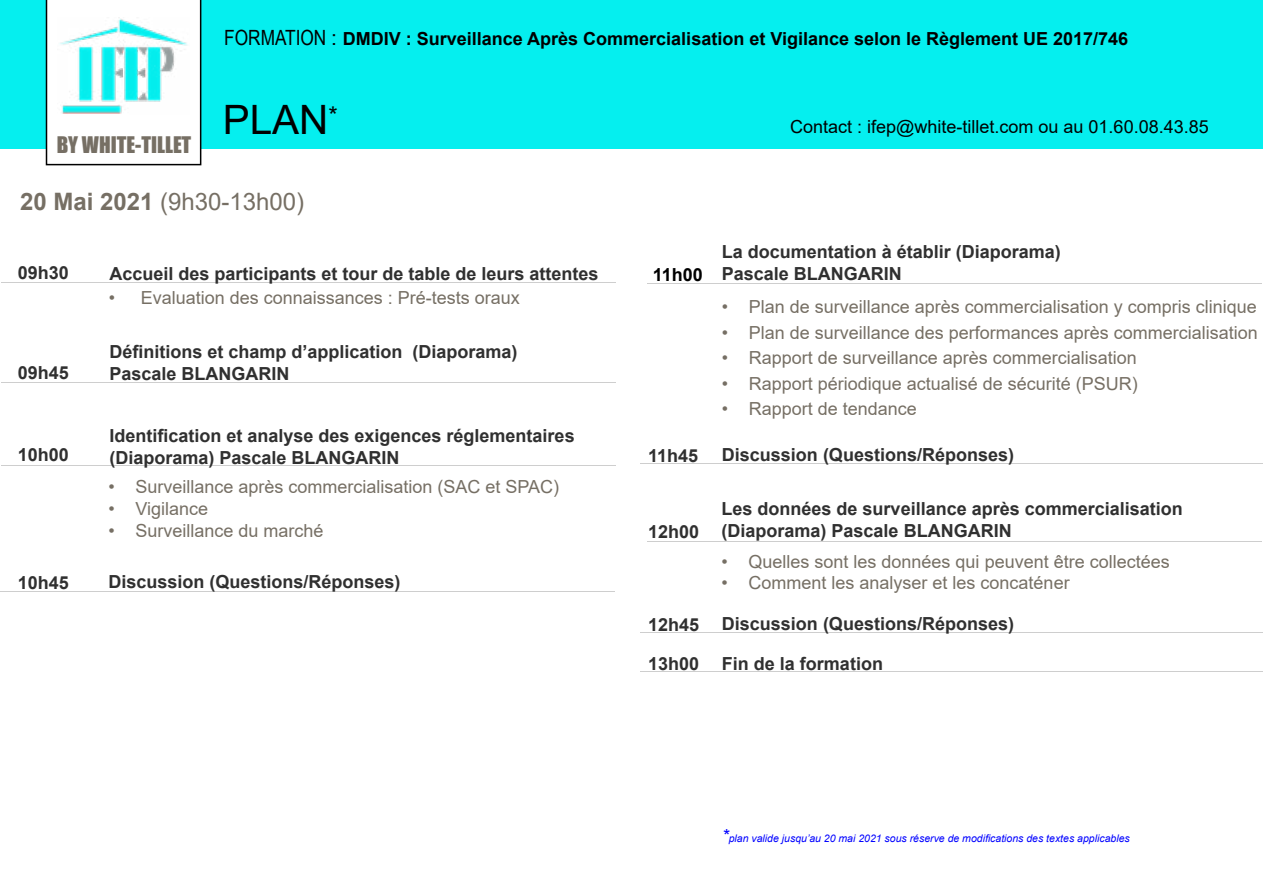
<style>
.page{position:relative;width:1263px;height:893px;background:#fff}
.page>*{position:absolute;margin:0;border:0;box-sizing:border-box;transform-origin:0 0}
.t1{font:40.5px "Arial";color:#000}
.t2{font:24px "Arial";color:#766f64}
.t3{font:21px "Impact";color:#766f64}
.t4{font:700 18px/21.6px "Arial";color:#303030}
.t5{font:18px "Arial";color:#766f64}
.t6{font:700 18px "Arial";color:#000}
.t7{font:18px "Arial";color:#000}
.t8{font:italic 10.5px "Arial";color:#00f}
.s1{font-family:"Arial Narrow";font-weight:400;font-size:21px}
.s2{font-weight:400;font-size:21px}
.s3{font-weight:700}
.s4{font-size:18px}
</style>
<div class="page">
<div style="left:0;top:0;width:1263px;height:149px;background:#05efef"></div>
<svg style="left:46px;top:0;width:155px;height:165px"></svg>
<hr style="left:1px;top:282px;width:615px;height:1px;background:#cecece">
<hr style="left:1px;top:465px;width:615px;height:1px;background:#cecece">
<hr style="left:0;top:591px;width:615px;height:1px;background:#cecece">
<hr style="left:647px;top:541px;width:615px;height:1px;background:#cecece">
<hr style="left:1px;top:382px;width:615px;height:1px;background:#cecece">
<hr style="left:640px;top:632px;width:623px;height:1px;background:#cecece">
<hr style="left:640px;top:671px;width:623px;height:1px;background:#cecece">
<hr style="left:647px;top:283px;width:615px;height:1px;background:#cecece">
<hr style="left:640px;top:463px;width:623px;height:1px;background:#cecece">
<p class="t3" style="left:57px;top:128px;width:136px">BY WHITE-TILLET</p>
<p class="t6" style="left:224px;top:26px;width:905px"><span class="s1">FORMATION</span> <span class="s2">:</span> DMDIV : Surveillance Après Commercialisation et Vigilance selon le Règlement UE 2017/746</p>
<h1 class="t1" style="left:223px;top:92px;width:117px">PLAN<sup>*</sup></h1>
<p class="t7" style="left:790px;top:114px;width:420px">Contact : ifep@white-tillet.com ou au 01.60.08.43.85</p>
<h2 class="t2" style="left:20px;top:185px;width:286px"><span class="s3">20 Mai 2021</span> (9h30-13h00)</h2>
<p class="t4" style="left:18px;top:262px;width:53px">09h30</p>
<p class="t4" style="left:109px;top:263px;width:491px">Accueil des participants et tour de table de leurs attentes</p>
<p class="t4" style="left:18px;top:362px;width:53px">09h45</p>
<p class="t4" style="left:18px;top:444px;width:53px">10h00</p>
<p class="t4" style="left:18px;top:572px;width:53px">10h45</p>
<p class="t5" style="left:109px;top:285px;width:413px">• Evaluation des connaissances : Pré-tests oraux</p>
<p class="t4" style="left:109px;top:341px;width:410px">Définitions et champ d’application (Diaporama)<br>Pascale BLANGARIN</p>
<p class="t4" style="left:109px;top:425px;width:467px">Identification et analyse des exigences réglementaires (Diaporama) Pascale BLANGARIN</p>
<p class="t5" style="left:108px;top:475px;width:452px">• Surveillance après commercialisation (SAC et SPAC)</p>
<p class="t5" style="left:108px;top:496px;width:101px">• Vigilance</p>
<p class="t5" style="left:108px;top:518px;width:217px">• Surveillance du marché</p>
<p class="t4" style="left:108px;top:571px;width:294px">Discussion (Questions/Réponses)</p>
<p class="t6" style="left:653px;top:262px;width:52px">11h00</p>
<p class="t4" style="left:722px;top:242px;width:341px">La documentation à établir (Diaporama)<br>Pascale BLANGARIN</p>
<p class="t5" style="left:722px;top:294px;width:537px">• Plan de surveillance après commercialisation y compris clinique</p>
<p class="t5" style="left:722px;top:320px;width:538px">• Plan de surveillance des performances après commercialisation</p>
<p class="t5" style="left:722px;top:346px;width:417px">• Rapport de surveillance après commercialisation</p>
<p class="t5" style="left:722px;top:371px;width:418px">• Rapport périodique actualisé de sécurité (PSUR)</p>
<p class="t5" style="left:722px;top:397px;width:197px">• Rapport de tendance</p>
<p class="t4" style="left:648px;top:445px;width:52px">11h45</p>
<p class="t4" style="left:722px;top:444px;width:294px">Discussion (Questions/Réponses)</p>
<p class="t4" style="left:648px;top:521px;width:53px">12h00</p>
<p class="t4" style="left:721px;top:498px;width:463px">Les données de surveillance après commercialisation (Diaporama) Pascale BLANGARIN</p>
<p class="t5" style="left:721px;top:549px;width:450px">• Quelles sont les données qui peuvent être collectées</p>
<p class="t5" style="left:721px;top:570px;width:350px">• Comment les analyser et les concaténer</p>
<p class="t4" style="left:648px;top:614px;width:53px">12h45</p>
<p class="t4" style="left:722px;top:613px;width:294px">Discussion (Questions/Réponses)</p>
<p class="t4" style="left:648px;top:653px;width:53px">13h00</p>
<p class="t4" style="left:722px;top:653px;width:163px">Fin de la formation</p>
<p class="t8" style="left:722px;top:831px;width:409px"><span class="s4">*</span>plan valide jusqu’au 20 mai 2021 sous réserve de modifications des textes applicables</p>
</div>
